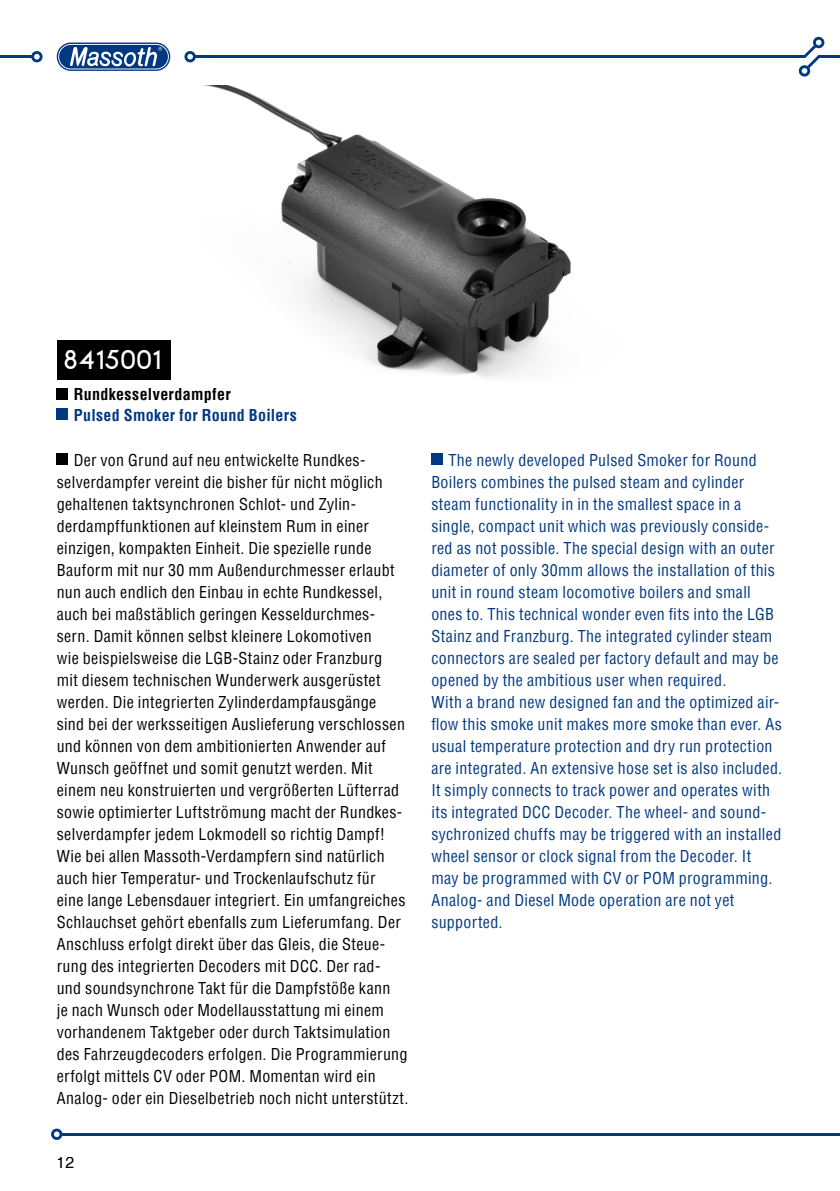
<style>
.page{position:relative;width:840px;height:1191px;background:#fff}
.page>*{position:absolute;margin:0;border:0;box-sizing:border-box;transform-origin:0 0}
.t1{font:30px "Prof.R.Klein";color:#fff}
.t2{font:condensed 16px/22px "Helvetica";letter-spacing:.02em;color:#000}
.t3{font:condensed 16px/22px "Helvetica";letter-spacing:.02em;color:#003882}
.t4{font:700 condensed 16px "Helvetica";letter-spacing:.02em;color:#003882}
.t5{font:700 condensed 16px "Helvetica";letter-spacing:.02em;color:#000}
.t6{font:16px "Helvetica";color:#000}
</style>
<div class="page">
<hr style="left:817px;top:55px;width:22px;height:3px;background:#003882">
<hr style="left:194px;top:55px;width:610px;height:3px;background:#003882">
<svg style="left:57px;top:43px;width:113px;height:28px"></svg>
<div style="left:812px;top:37px;width:11px;height:11px;border:3px solid #003882;border-radius:50%"></div>
<svg style="left:804px;top:45px;width:15px;height:24px"></svg>
<div style="left:798px;top:65px;width:11px;height:12px;border:3px solid #003882;border-radius:50%"></div>
<div style="left:184px;top:51px;width:12px;height:11px;border:3px solid #003882;border-radius:50%"></div>
<hr style="left:0;top:55px;width:33px;height:3px;background:#003882">
<div style="left:31px;top:51px;width:12px;height:11px;border:3px solid #003882;border-radius:50%"></div>
<hr style="left:61px;top:1132px;width:778px;height:3px;background:#003882">
<div style="left:51px;top:1128px;width:11px;height:12px;border:3px solid #003882;border-radius:50%"></div>
<img style="left:203px;top:85px;width:368px;height:293px">
<div style="left:57px;top:340px;width:113px;height:40px;background:#000"></div>
<div style="left:57px;top:388px;width:11px;height:12px;background:#000"></div>
<div style="left:57px;top:408px;width:11px;height:12px;background:#003882"></div>
<div style="left:57px;top:454px;width:11px;height:11px;background:#000"></div>
<div style="left:431px;top:454px;width:11px;height:11px;background:#003882"></div>
<h1 class="t1" style="left:65px;top:341px;width:99px">8415001</h1>
<p class="t5" style="left:74px;top:384px;width:158px">Rundkesselverdampfer</p>
<p class="t4" style="left:74px;top:404px;width:225px">Pulsed Smoker for Round Boilers</p>
<p class="t2" style="left:57px;top:449px;width:353px;text-indent:17px">Der von Grund auf neu entwickelte Rundkes&shy;selverdampfer vereint die bisher für nicht möglich gehaltenen taktsynchronen Schlot- und Zylin&shy;derdampffunktionen auf kleinstem Rum in einer einzigen, kompakten Einheit. Die spezielle runde Bauform mit nur 30 mm Außendurchmesser erlaubt nun auch endlich den Einbau in echte Rundkessel, auch bei maßstäblich geringen Kesseldurchmes&shy;sern. Damit können selbst kleinere Lokomotiven<br>wie beispielsweise die LGB-Stainz oder Franzburg<br>mit diesem technischen Wunderwerk ausgerüstet werden. Die integrierten Zylinderdampfausgänge<br>sind bei der werksseitigen Auslieferung verschlossen und können von dem ambitionierten Anwender auf Wunsch geöffnet und somit genutzt werden. Mit einem neu konstruierten und vergrößerten Lüfterrad sowie optimierter Luftströmung macht der Rundkes&shy;selverdampfer jedem Lokmodell so richtig Dampf!<br>Wie bei allen Massoth-Verdampfern sind natürlich auch hier Temperatur- und Trockenlaufschutz für<br>eine lange Lebensdauer integriert. Ein umfangreiches Schlauchset gehört ebenfalls zum Lieferumfang. Der Anschluss erfolgt direkt über das Gleis, die Steue&shy;rung des integrierten Decoders mit DCC. Der rad&shy;und soundsynchrone Takt für die Dampfstöße kann<br>je nach Wunsch oder Modellausstattung mi einem vorhandenem Taktgeber oder durch Taktsimulation des Fahrzeugdecoders erfolgen. Die Programmierung erfolgt mittels CV oder POM. Momentan wird ein Analog- oder ein Dieselbetrieb noch nicht unterstützt.</p>
<p class="t6" style="left:57px;top:1153px;width:19px">12</p>
<p class="t3" style="left:431px;top:449px;width:352px;text-indent:17px">The newly developed Pulsed Smoker for Round Boilers combines the pulsed steam and cylinder steam functionality in in the smallest space in a single, compact unit which was previously conside&shy;red as not possible. The special design with an outer diameter of only 30mm allows the installation of this unit in round steam locomotive boilers and small ones to. This technical wonder even fits into the LGB Stainz and Franzburg. The integrated cylinder steam connectors are sealed per factory default and may be opened by the ambitious user when required.<br>With a brand new designed fan and the optimized air&shy;flow this smoke unit makes more smoke than ever. As usual temperature protection and dry run protection are integrated. An extensive hose set is also included.<br>It simply connects to track power and operates with its integrated DCC Decoder. The wheel- and sound&shy;sychronized chuffs may be triggered with an installed wheel sensor or clock signal from the Decoder. It may be programmed with CV or POM programming.<br>Analog- and Diesel Mode operation are not yet supported.</p>
</div>
